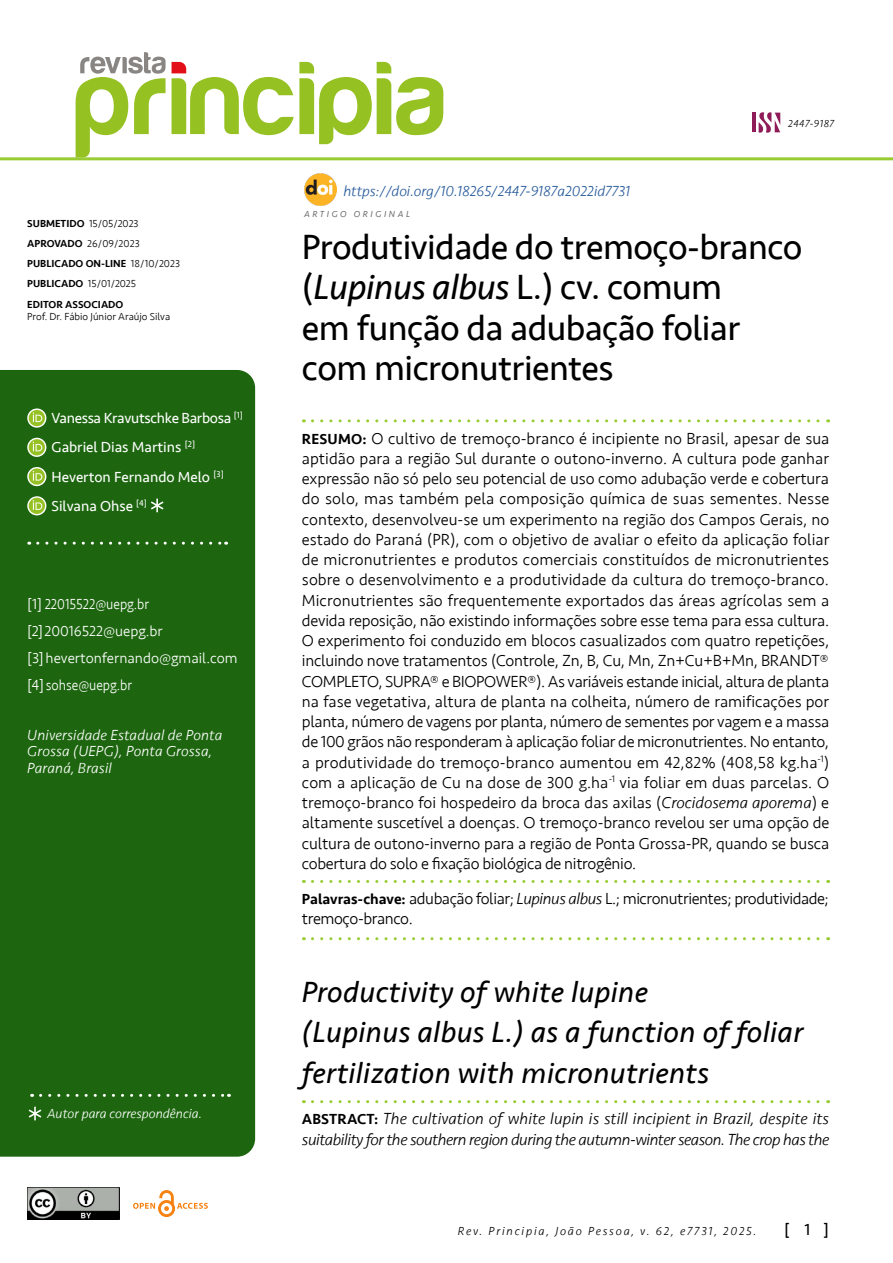
<style>
.page{position:relative;width:893px;height:1263px;background:#fff}
.page>*{position:absolute;margin:0;border:0;box-sizing:border-box;transform-origin:0 0}
.t1{font:36px/40.5px "Seravek";letter-spacing:-.015em;color:#000}
.t2{font:italic 30px/40.5px "Seravek";letter-spacing:.01em;color:#000}
.t3{font:300 16.5px/20.2px "Seravek";letter-spacing:-.025em;color:#000;text-align:justify}
.t4{font:italic 300 16.5px/20.2px "Seravek";letter-spacing:-.025em;color:#000}
.t5{font:16.5px "Seravek";color:#000}
.t6{font:15px/29.2px "Seravek";color:#fff}
.t7{font:300 15px/27px "Seravek";color:#fff}
.t8{font:italic 300 15px/16.5px "Seravek";letter-spacing:.01em;color:#fff}
.t9{font:italic 300 15px "Seravek";color:#275b9b}
.t10{font:italic 300 13.5px "Seravek";color:#fff}
.t11{font:italic 300 12px "Seravek";letter-spacing:.15em;color:#000}
.t12{font:500 10.5px/20.2px "Seravek";color:#000}
.t13{font:300 10.5px "Seravek";color:#000}
.t14{font:italic 300 10.5px "Seravek";letter-spacing:.05em;color:#000}
.t15{font:italic 9px "Seravek";letter-spacing:.285em;color:#706f6f}
.s1{font-weight:300}
.s2{font-style:italic}
.s3{font-weight:500;font-size:15px}
.s4{font-weight:500;font-style:normal;font-size:15px}
</style>
<div class="page">
<div style="left:0;top:370px;width:255px;height:787px;background:#1d660f"></div>
<svg style="left:172px;top:62px;width:271px;height:82px"></svg>
<svg style="left:76px;top:52px;width:90px;height:105px"></svg>
<svg style="left:41px;top:1094px;width:188px;height:3px"></svg>
<img style="left:304px;top:173px;width:33px;height:33px">
<svg style="left:29px;top:1107px;width:12px;height:13px"></svg>
<hr style="left:752px;top:113px;width:3px;height:19px;background:#8f1b59">
<svg style="left:759px;top:112px;width:21px;height:21px"></svg>
<img style="left:28px;top:1187px;width:91px;height:32px">
<svg style="left:133px;top:1190px;width:75px;height:27px"></svg>
<svg style="left:312px;top:419px;width:517px;height:3px"></svg>
<svg style="left:312px;top:880px;width:517px;height:3px"></svg>
<svg style="left:312px;top:937px;width:517px;height:3px"></svg>
<svg style="left:312px;top:1100px;width:517px;height:3px"></svg>
<svg style="left:27px;top:408px;width:20px;height:21px"></svg>
<svg style="left:27px;top:438px;width:20px;height:20px"></svg>
<svg style="left:27px;top:467px;width:20px;height:20px"></svg>
<svg style="left:27px;top:496px;width:20px;height:20px"></svg>
<svg style="left:151px;top:499px;width:13px;height:13px"></svg>
<svg style="left:38px;top:542px;width:189px;height:3px"></svg>
<hr style="left:0;top:157px;width:893px;height:3px;background:#9c3">
<p class="t12" style="left:27px;top:213px;width:154px">SUBMETIDO <span class="s1">15/05/2023<br></span>APROVADO <span class="s1">26/09/2023<br></span>PUBLICADO ON-LINE <span class="s1">18/10/2023<br></span>PUBLICADO <span class="s1">15/01/2025<br></span>EDITOR ASSOCIADO</p>
<p class="t13" style="left:27px;top:311px;width:144px">Prof. Dr. Fábio Júnior Araújo Silva</p>
<p class="t6" style="left:52px;top:403px;width:193px">Vanessa Kravutschke Barbosa <sup>[1]<br></sup>Gabriel Dias Martins <sup>[2]<br></sup>Heverton Fernando Melo <sup>[3]<br></sup>Silvana Ohse <sup>[4]</sup></p>
<p class="t7" style="left:27px;top:591px;width:212px">[1] 22015522@uepg.br [2]20016522@uepg.br<br>[3] hevertonfernando@gmail.com [4] sohse@uepg.br</p>
<p class="t8" style="left:27px;top:727px;width:197px">Universidade Estadual de Ponta<br>Grossa (UEPG), Ponta Grossa,<br>Paraná, Brasil</p>
<p class="t10" style="left:47px;top:1106px;width:156px">Autor para correspondência.</p>
<p class="t9" style="left:343px;top:183px;width:288px">https://doi.org/10.18265/2447-9187a2022id7731</p>
<p class="t15" style="left:304px;top:207px;width:108px">ARTIGO ORIGINAL</p>
<p class="t14" style="left:788px;top:118px;width:48px">2447-9187</p>
<h1 class="t1" style="left:302px;top:226px;width:502px">Produtividade do tremoço-branco (<span class="s2">Lupinus albus</span> L.) cv. comum<br>em função da adubação foliar com micronutrientes</h1>
<p class="t3" style="left:302px;top:428px;width:529px"><span class="s3">RESUMO:</span> O cultivo de tremoço-branco é incipiente no Brasil, apesar de sua aptidão para a região Sul durante o outono-inverno. A cultura pode ganhar expressão não só pelo seu potencial de uso como adubação verde e cobertura do solo, mas também pela composição química de suas sementes. Nesse contexto, desenvolveu-se um experimento na região dos Campos Gerais, no estado do Paraná (PR), com o objetivo de avaliar o efeito da aplicação foliar de micronutrientes e produtos comerciais constituídos de micronutrientes sobre o desenvolvimento e a produtividade da cultura do tremoço-branco.<br>Micronutrientes são frequentemente exportados das áreas agrícolas sem a devida reposição, não existindo informações sobre esse tema para essa cultura.<br>O experimento foi conduzido em blocos casualizados com quatro repetições, incluindo nove tratamentos (Controle, Zn, B, Cu, Mn, Zn+Cu+B+Mn, BRANDT® COMPLETO, SUPRA® e BIOPOWER®). As variáveis estande inicial, altura de planta na fase vegetativa, altura de planta na colheita, número de ramificações por planta, número de vagens por planta, número de sementes por vagem e a massa de 100 grãos não responderam à aplicação foliar de micronutrientes. No entanto, a produtividade do tremoço-branco aumentou em 42,82% (408,58 kg.ha<sup>-1</sup>) com a aplicação de Cu na dose de 300 g.ha<sup>-1</sup> via foliar em duas parcelas. O tremoço-branco foi hospedeiro da broca das axilas (<span class="s2">Crocidosema aporema</span>) e altamente suscetível a doenças. O tremoço-branco revelou ser uma opção de cultura de outono-inverno para a região de Ponta Grossa-PR, quando se busca cobertura do solo e fixação biológica de nitrogênio.</p>
<p class="t3" style="left:302px;top:889px;width:528px"><span class="s3">Palavras-chave:</span> adubação foliar; <span class="s2">Lupinus albus</span> L.; micronutrientes; produtividade; tremoço-branco.</p>
<h2 class="t2" style="left:302px;top:971px;width:503px">Productivity of white lupine<br>(Lupinus albus L.) as a function of foliar fertilization with micronutrients</h2>
<p class="t4" style="left:302px;top:1109px;width:529px"><span class="s4">ABSTRACT:</span> The cultivation of white lupin is still incipient in Brazil, despite its suitability for the southern region during the autumn-winter season. The crop has the</p>
<p class="t11" style="left:458px;top:1224px;width:300px">Rev. Principia, João Pessoa, v. 62, e7731, 2025.</p>
<p class="t5" style="left:784px;top:1216px;width:46px">[ 1 ]</p>
</div>
